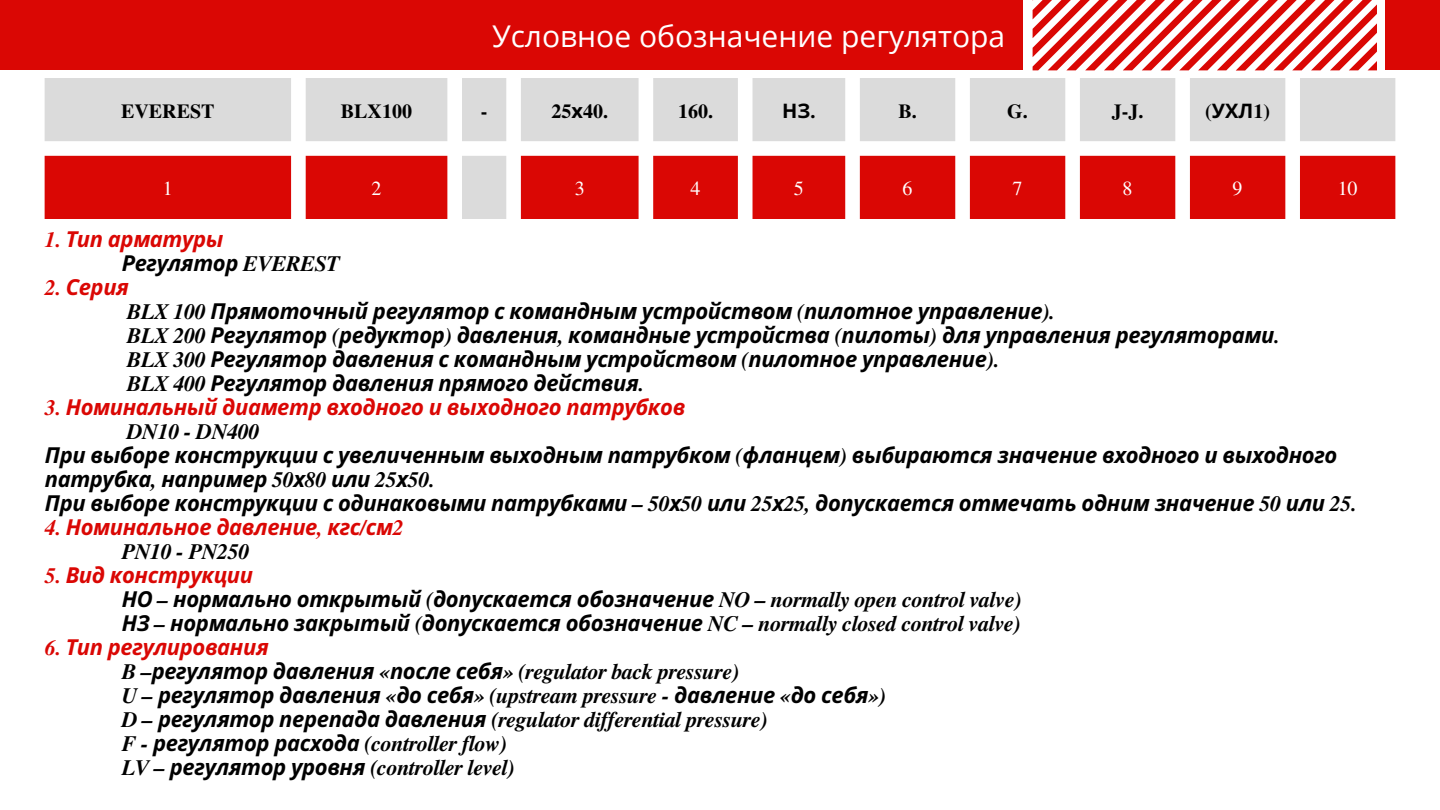
<style>
.page{position:relative;width:1440px;height:810px;background:#fff}
.page>*{position:absolute;margin:0;border:0;box-sizing:border-box;transform-origin:0 0}
.t1{font:30px "Open Sans";color:#fff}
.t2{font:italic 700 22px/24px "Noto Sans";letter-spacing:-.015em;color:#000}
.t3{font:italic 700 22px/24px "Te X Gyre Termes";letter-spacing:-.015em;color:#000}
.t4{font:italic 700 22px/24px "Noto Sans";letter-spacing:-.015em;color:#da0704}
.t5{font:700 20px "Te X Gyre Termes";color:#000}
.t6{font:20px "Te X Gyre Termes";color:#fff}
.t7{font:700 20px "Noto Sans";color:#000}
.s1{font-family:"Noto Sans"}
.s2{font-family:"Te X Gyre Termes"}
.s3{color:#000}
.s4{font-family:"Te X Gyre Termes";color:#000}
.s5{font-family:"Te X Gyre Termes";color:#da0704}
.s6{color:#da0704}
</style>
<div class="page">
<div style="left:0;top:0;width:1022px;height:70px;background:#da0704"></div>
<svg style="left:45px;top:78px;width:1350px;height:78px;fill:#dbdbdb"></svg>
<svg style="left:45px;top:156px;width:1350px;height:63px;fill:#da0704"></svg>
<svg style="left:1033px;top:0;width:344px;height:71px"></svg>
<div style="left:1385px;top:0;width:55px;height:70px;background:#da0704"></div>
<h1 class="t1" style="left:492px;top:16px;width:515px">Условное обозначение регулятора</h1>
<p class="t5" style="left:121px;top:95px;width:95px">EVEREST</p>
<p class="t5" style="left:341px;top:95px;width:73px">BLX100</p>
<p class="t5" style="left:481px;top:95px;width:8px">-</p>
<p class="t5" style="left:551px;top:95px;width:58px">25<span class="s1">х</span>40.</p>
<p class="t5" style="left:678px;top:95px;width:36px">160.</p>
<p class="t7" style="left:782px;top:96px;width:35px">НЗ<span class="s2">.</span></p>
<p class="t5" style="left:898px;top:95px;width:20px">B.</p>
<p class="t5" style="left:1007px;top:95px;width:22px">G.</p>
<p class="t5" style="left:1112px;top:95px;width:33px">J-J.</p>
<p class="t5" style="left:1205px;top:95px;width:66px">(<span class="s1">УХЛ</span>1)</p>
<p class="t6" style="left:163px;top:174px;width:11px">1</p>
<p class="t6" style="left:372px;top:174px;width:11px">2</p>
<p class="t6" style="left:575px;top:174px;width:11px">3</p>
<p class="t6" style="left:691px;top:174px;width:11px">4</p>
<p class="t6" style="left:794px;top:174px;width:11px">5</p>
<p class="t6" style="left:903px;top:174px;width:11px">6</p>
<p class="t6" style="left:1013px;top:174px;width:11px">7</p>
<p class="t6" style="left:1123px;top:174px;width:11px">8</p>
<p class="t6" style="left:1233px;top:174px;width:11px">9</p>
<p class="t6" style="left:1338px;top:174px;width:21px">10</p>
<p class="t4" style="left:122px;top:227px;width:220px;text-indent:-77px"><span class="s2">1.</span> Тип арматуры<br><span class="s3">Регулятор</span> <span class="s4">EVEREST</span></p>
<p class="t2" style="left:127px;top:275px;width:1154px;text-indent:-82px"><span class="s5">2.</span> <span class="s6">Серия<br></span><span class="s2">BLX 100</span> Прямоточный регулятор с командным устройством <span class="s2">(</span>пилотное управление<span class="s2">).<br>BLX 200</span> Регулятор <span class="s2">(</span>редуктор<span class="s2">)</span> давления<span class="s2">,</span> командные устройства <span class="s2">(</span>пилоты<span class="s2">)</span> для управления регуляторами<span class="s2">.<br>BLX 300</span> Регулятор давления с командным устройством <span class="s2">(</span>пилотное управление<span class="s2">).<br>BLX 400</span> Регулятор давления прямого действия<span class="s2">.</span></p>
<p class="t4" style="left:45px;top:395px;width:642px"><span class="s2">3.</span> Номинальный диаметр входного и выходного патрубков</p>
<p class="t3" style="left:127px;top:418px;width:134px">DN10 - DN400</p>
<p class="t2" style="left:45px;top:443px;width:1313px">При выборе конструкции с увеличенным выходным патрубком <span class="s2">(</span>фланцем<span class="s2">)</span> выбираются значение входного и выходного патрубка<span class="s2">,</span> например <span class="s2">50</span>х<span class="s2">80</span> или <span class="s2">25</span>х<span class="s2">50.<br></span>При выборе конструкции с одинаковыми патрубками <span class="s2">– 50</span>х<span class="s2">50</span> или <span class="s2">25</span>х<span class="s2">25,</span> допускается отмечать одним значение <span class="s2">50</span> или <span class="s2">25.</span></p>
<p class="t4" style="left:45px;top:515px;width:360px"><span class="s2">4.</span> Номинальное давление<span class="s2">,</span> кгс<span class="s2">/</span>см<span class="s2">2</span></p>
<p class="t3" style="left:122px;top:538px;width:129px">PN10 - PN250</p>
<p class="t2" style="left:122px;top:563px;width:902px;text-indent:-77px"><span class="s5">5.</span> <span class="s6">Вид конструкции<br></span>НО <span class="s2">–</span> нормально открытый <span class="s2">(</span>допускается обозначение <span class="s2">NO – normally open control valve)<br></span>НЗ <span class="s2">–</span> нормально закрытый <span class="s2">(</span>допускается обозначение <span class="s2">NC – normally closed control valve)</span></p>
<p class="t4" style="left:45px;top:635px;width:226px"><span class="s2">6.</span> Тип регулирования</p>
<p class="t3" style="left:122px;top:658px;width:619px">B –<span class="s1">регулятор давления</span> «<span class="s1">после себя</span>» (regulator back pressure)</p>
<p class="t2" style="left:122px;top:683px;width:766px"><span class="s2">U –</span> регулятор давления <span class="s2">«</span>до себя<span class="s2">» (upstream pressure -</span> давление <span class="s2">«</span>до себя<span class="s2">»)</span></p>
<p class="t3" style="left:122px;top:706px;width:648px">D – <span class="s1">регулятор перепада давления</span> (regulator differential pressure)<br>F - <span class="s1">регулятор расхода</span> (controller flow)<br>LV – <span class="s1">регулятор уровня</span> (controller level)</p>
</div>
